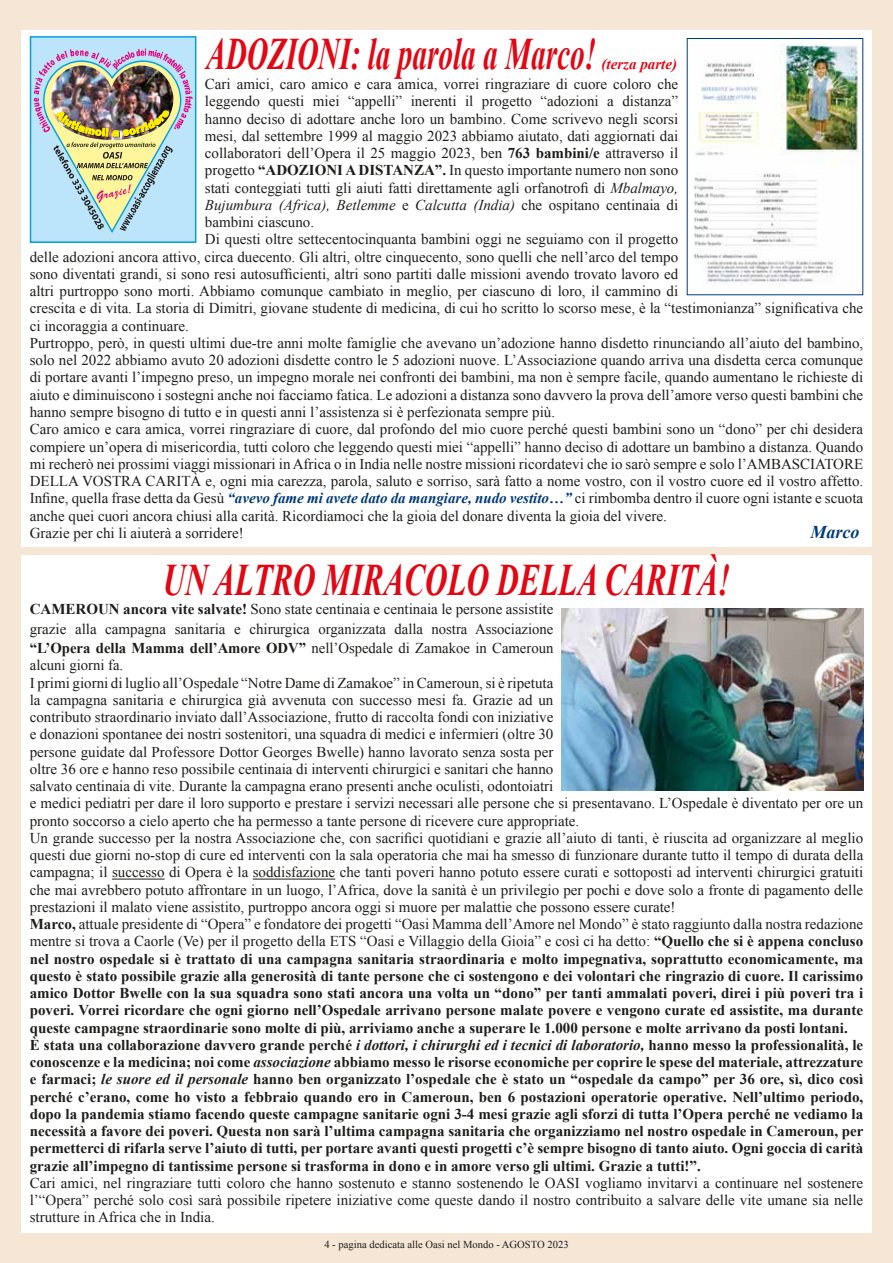
<style>
.page{position:relative;width:893px;height:1263px;background:#f5e6d5}
.page>*{position:absolute;margin:0;border:0;box-sizing:border-box;transform-origin:0 0}
.t1{font:italic 700 45px "Times New Roman";color:#e30613;scale:.69 1}
.t2{font:italic 700 45px "Times New Roman";color:#e30613;scale:.65 1}
.t3{font:italic 700 18px "Times New Roman";color:#003a78}
.t4{font:15px/17.2px "Times New Roman";color:#1d1d1b;text-align:justify}
.t5{font:italic 15px "Times New Roman";color:#1d1d1b}
.t6{font:italic 700 15px "Times New Roman";color:#e30613}
.t7{font:10.65px "Times New Roman";color:#1d1d1b}
.s1{font-weight:700}
.s2{font-style:italic}
.s3{font-style:normal}
.s4{font-weight:700;font-style:italic;color:#003a78}
.s5{font-weight:700;font-style:italic}
</style>
<div class="page">
<div style="left:21px;top:30px;width:851px;height:516px;background:#fff"></div>
<div style="left:21px;top:555px;width:851px;height:678px;background:#fff"></div>
<div style="left:31px;top:37px;width:165px;height:205px;background:#bce4fa"></div>
<img style="left:34px;top:49px;width:159px;height:184px">
<div style="left:30px;top:36px;width:166px;height:207px;border:2px solid #009fe3"></div>
<img style="left:693px;top:43px;width:166px;height:242px">
<hr style="left:112px;top:879px;width:53px;height:1px;background:#1d1d1b">
<hr style="left:253px;top:879px;width:82px;height:1px;background:#1d1d1b">
<img style="left:562px;top:608px;width:301px;height:183px">
<h1 class="t2" style="left:206px;top:22px;width:601px">ADOZIONI: la parola a Marco!</h1>
<p class="t6" style="left:602px;top:53px;width:77px">(terza parte)</p>
<p class="t4" style="left:205px;top:75px;width:475px">Cari amici, caro amico e cara amica, vorrei ringraziare di cuore coloro che</p>
<p class="t4" style="left:205px;top:93px;width:475px">leggendo questi miei “appelli” inerenti il progetto “adozioni a distanza”</p>
<p class="t4" style="left:205px;top:110px;width:475px">hanno deciso di adottare anche loro un bambino. Come scrivevo negli scorsi</p>
<p class="t4" style="left:205px;top:127px;width:475px">mesi, dal settembre 1999 al maggio 2023 abbiamo aiutato, dati aggiornati dai</p>
<p class="t4" style="left:205px;top:144px;width:475px">collaboratori dell’Opera il 25 maggio 2023, ben <span class="s1">763 bambini/e</span> attraverso il</p>
<p class="t4" style="left:205px;top:162px;width:475px">progetto <span class="s1">“ADOZIONI A DISTANZA”.</span> In questo importante numero non sono</p>
<p class="t4" style="left:205px;top:179px;width:475px">stati conteggiati tutti gli aiuti fatti direttamente agli orfanotrofi di <span class="s2">Mbalmayo,</span></p>
<p class="t5" style="left:205px;top:195px;width:475px">Bujumbura (Africa), Betlemme <span class="s3">e</span> Calcutta (India) <span class="s3">che ospitano centinaia di</span></p>
<p class="t4" style="left:205px;top:213px;width:111px">bambini ciascuno.</p>
<p class="t4" style="left:205px;top:231px;width:475px">Di questi oltre settecentocinquanta bambini oggi ne seguiamo con il progetto</p>
<p class="t4" style="left:30px;top:248px;width:650px">delle adozioni ancora attivo, circa duecento. Gli altri, oltre cinquecento, sono quelli che nell’arco del tempo</p>
<p class="t4" style="left:30px;top:265px;width:650px">sono diventati grandi, si sono resi autosufficienti, altri sono partiti dalle missioni avendo trovato lavoro ed</p>
<p class="t4" style="left:30px;top:282px;width:650px">altri purtroppo sono morti. Abbiamo comunque cambiato in meglio, per ciascuno di loro, il cammino di</p>
<p class="t4" style="left:30px;top:300px;width:835px">crescita e di vita. La storia di Dimitri, giovane studente di medicina, di cui ho scritto lo scorso mese, è la “testimonianza” significativa che</p>
<p class="t4" style="left:30px;top:317px;width:161px">ci incoraggia a continuare.</p>
<p class="t4" style="left:30px;top:334px;width:835px">Purtroppo, però, in questi ultimi due-tre anni molte famiglie che avevano un’adozione hanno disdetto rinunciando all’aiuto del bambino,</p>
<p class="t4" style="left:30px;top:351px;width:835px">solo nel 2022 abbiamo avuto 20 adozioni disdette contro le 5 adozioni nuove. L’Associazione quando arriva una disdetta cerca comunque</p>
<p class="t4" style="left:30px;top:369px;width:835px">di portare avanti l’impegno preso, un impegno morale nei confronti dei bambini, ma non è sempre facile, quando aumentano le richieste di</p>
<p class="t4" style="left:30px;top:386px;width:835px">aiuto e diminuiscono i sostegni anche noi facciamo fatica. Le adozioni a distanza sono davvero la prova dell’amore verso questi bambini che</p>
<p class="t4" style="left:30px;top:403px;width:527px">hanno sempre bisogno di tutto e in questi anni l’assistenza si è perfezionata sempre più.</p>
<p class="t4" style="left:30px;top:420px;width:835px">Caro amico e cara amica, vorrei ringraziare di cuore, dal profondo del mio cuore perché questi bambini sono un “dono” per chi desidera</p>
<p class="t4" style="left:30px;top:438px;width:835px">compiere un’opera di misericordia, tutti coloro che leggendo questi miei “appelli” hanno deciso di adottare un bambino a distanza. Quando</p>
<p class="t4" style="left:30px;top:455px;width:835px">mi recherò nei prossimi viaggi missionari in Africa o in India nelle nostre missioni ricordatevi che io sarò sempre e solo l’AMBASCIATORE</p>
<p class="t4" style="left:30px;top:472px;width:835px">DELLA VOSTRA CARITÀ e, ogni mia carezza, parola, saluto e sorriso, sarà fatto a nome vostro, con il vostro cuore ed il vostro affetto.</p>
<p class="t4" style="left:30px;top:489px;width:835px">Infine, quella frase detta da Gesù <span class="s4">“avevo fame mi avete dato da mangiare, nudo vestito…”</span> ci rimbomba dentro il cuore ogni istante e scuota</p>
<p class="t4" style="left:30px;top:507px;width:638px">anche quei cuori ancora chiusi alla carità. Ricordiamoci che la gioia del donare diventa la gioia del vivere.</p>
<p class="t4" style="left:30px;top:524px;width:216px">Grazie per chi li aiuterà a sorridere!</p>
<p class="t3" style="left:810px;top:519px;width:50px">Marco</p>
<h1 class="t1" style="left:163px;top:548px;width:824px">UN ALTRO MIRACOLO DELLA CARITÀ!</h1>
<p class="t4" style="left:30px;top:599px;width:525px;line-height:19.5px"><span class="s1">CAMEROUN ancora vite salvate!</span> Sono state centinaia e centinaia le persone assistite grazie alla campagna sanitaria e chirurgica organizzata dalla nostra Associazione <span class="s1">“L’Opera della Mamma dell’Amore ODV”</span> nell’Ospedale di Zamakoe in Cameroun</p>
<p class="t4" style="left:30px;top:656px;width:835px;text-align:left">alcuni giorni fa.<br>I primi giorni di luglio all’Ospedale “Notre Dame di Zamakoe” in Cameroun, si è ripetuta<br>la campagna sanitaria e chirurgica già avvenuta con successo mesi fa. Grazie ad un<br>contributo straordinario inviato dall’Associazione, frutto di raccolta fondi con iniziative<br>e donazioni spontanee dei nostri sostenitori, una squadra di medici e infermieri (oltre 30<br>persone guidate dal Professore Dottor Georges Bwelle) hanno lavorato senza sosta per<br>oltre 36 ore e hanno reso possibile centinaia di interventi chirurgici e sanitari che hanno<br>salvato centinaia di vite. Durante la campagna erano presenti anche oculisti, odontoiatri<br>e medici pediatri per dare il loro supporto e prestare i servizi necessari alle persone che si presentavano. L’Ospedale è diventato per ore un pronto soccorso a cielo aperto che ha permesso a tante persone di ricevere cure appropriate.<br>Un grande successo per la nostra Associazione che, con sacrifici quotidiani e grazie all’aiuto di tanti, è riuscita ad organizzare al meglio questi due giorni no-stop di cure ed interventi con la sala operatoria che mai ha smesso di funzionare durante tutto il tempo di durata della campagna; il successo di Opera è la soddisfazione che tanti poveri hanno potuto essere curati e sottoposti ad interventi chirurgici gratuiti che mai avrebbero potuto affrontare in un luogo, l’Africa, dove la sanità è un privilegio per pochi e dove solo a fronte di pagamento delle prestazioni il malato viene assistito, purtroppo ancora oggi si muore per malattie che possono essere curate!<br><span class="s1">Marco,</span> attuale presidente di “Opera” e fondatore dei progetti “Oasi Mamma dell’Amore nel Mondo” è stato raggiunto dalla nostra redazione mentre si trova a Caorle (Ve) per il progetto della ETS “Oasi e Villaggio della Gioia” e così ci ha detto: <span class="s1">“Quello che si è appena concluso nel nostro ospedale si è trattato di una campagna sanitaria straordinaria e molto impegnativa, soprattutto economicamente, ma questo è stato possibile grazie alla generosità di tante persone che ci sostengono e dei volontari che ringrazio di cuore. Il carissimo amico Dottor Bwelle con la sua squadra sono stati ancora una volta un “dono” per tanti ammalati poveri, direi i più poveri tra i poveri. Vorrei ricordare che ogni giorno nell’Ospedale arrivano persone malate povere e vengono curate ed assistite, ma durante queste campagne straordinarie sono molte di più, arriviamo anche a superare le 1.000 persone e molte arrivano da posti lontani.<br>È stata una collaborazione davvero grande perché</span> <span class="s5">i dottori, i chirurghi ed i tecnici di laboratorio,</span> <span class="s1">hanno messo la professionalità, le conoscenze e la medicina; noi come</span> <span class="s5">associazione</span> <span class="s1">abbiamo messo le risorse economiche per coprire le spese del materiale, attrezzature e farmaci;</span> <span class="s5">le suore ed il personale</span> <span class="s1">hanno ben organizzato l’ospedale che è stato un “ospedale da campo” per 36 ore, sì, dico così perché c’erano, come ho visto a febbraio quando ero in Cameroun, ben 6 postazioni operatorie operative. Nell’ultimo periodo, dopo la pandemia stiamo facendo queste campagne sanitarie ogni 3-4 mesi grazie agli sforzi di tutta l’Opera perché ne vediamo la necessità a favore dei poveri. Questa non sarà l’ultima campagna sanitaria che organizziamo nel nostro ospedale in Cameroun, per permetterci di rifarla serve l’aiuto di tutti, per portare avanti questi progetti c’è sempre bisogno di tanto aiuto. Ogni goccia di carità grazie all’impegno di tantissime persone si trasforma in dono e in amore verso gli ultimi. Grazie a tutti!”.</span></p>
<p class="t4" style="left:30px;top:1174px;width:835px">Cari amici, nel ringraziare tutti coloro che hanno sostenuto e stanno sostenendo le OASI vogliamo invitarvi a continuare nel sostenere l’“Opera” perché solo così sarà possibile ripetere iniziative come queste dando il nostro contribuito a salvare delle vite umane sia nelle strutture in Africa che in India.</p>
<p class="t7" style="left:324px;top:1237px;width:246px">4 - pagina dedicata alle Oasi nel Mondo - AGOSTO 2023</p>
</div>
